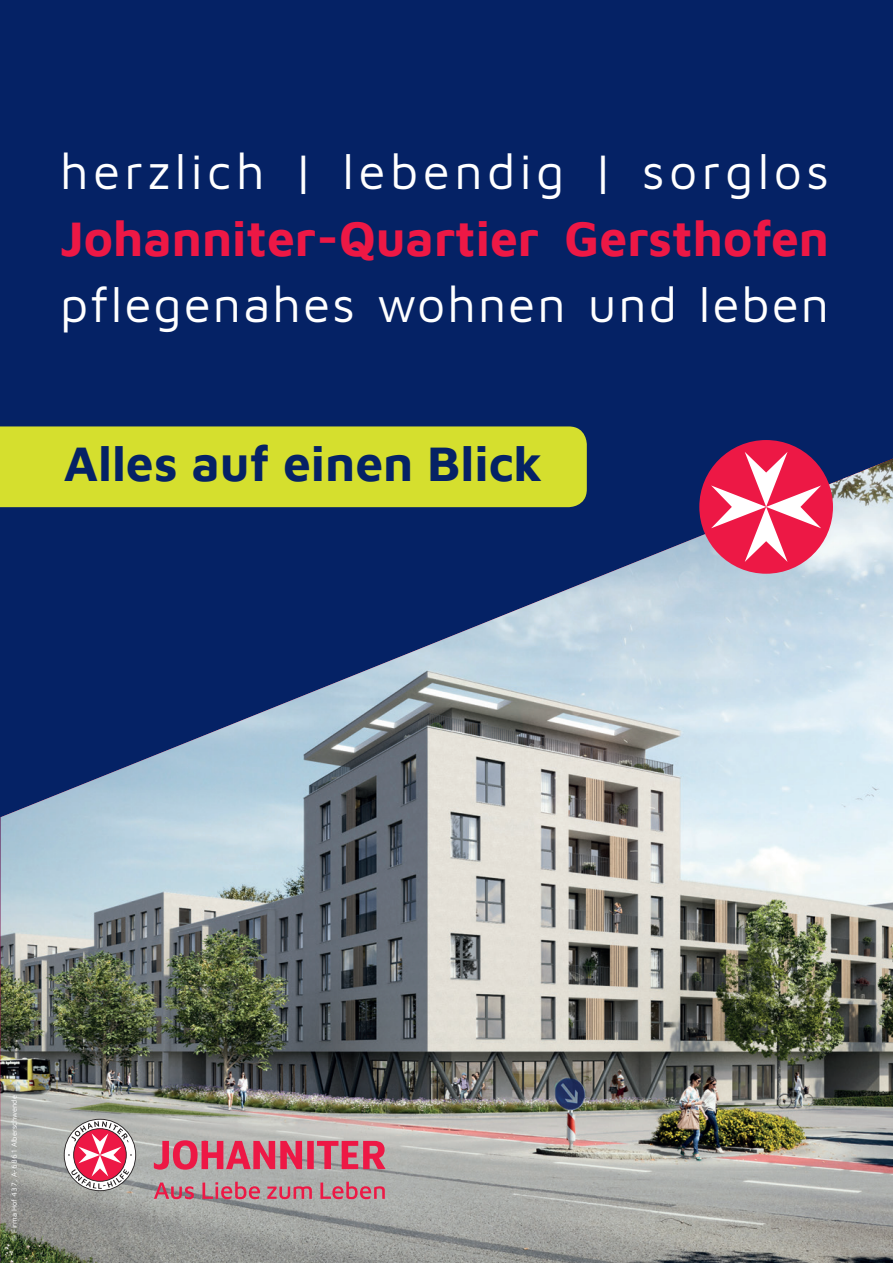
<style>
.page{position:relative;width:893px;height:1263px;background:#052265}
.page>*{position:absolute;margin:0;border:0;box-sizing:border-box;transform-origin:0 0}
.t1{font:700 49.65px "Maven Johanniter";color:#ed1845}
.t2{font:49.65px "Maven Johanniter";letter-spacing:.09em;color:#fff}
.t3{font:49.65px "Maven Johanniter";letter-spacing:.04em;color:#fff}
.t4{font:700 49.65px "Maven Johanniter";color:#052265}
.t5{font:7.5px "Maven Johanniter";color:#fff}
</style>
<div class="page">
<img style="left:0;top:459px;width:893px;height:804px">
<div style="left:699px;top:440px;width:134px;height:134px;background:#ed1845;border-radius:50%"></div>
<svg style="left:711px;top:452px;width:110px;height:110px"></svg>
<svg style="left:64px;top:1119px;width:322px;height:80px;background:#c28f98"></svg>
<div style="left:0;top:426px;width:587px;height:81px;background:#d5df2e"></div>
<h1 class="t2" style="left:60px;top:138px;width:771px">herzlich | lebendig | sorglos</h1>
<h1 class="t1" style="left:60px;top:203px;width:771px">Johanniter-Quartier Gersthofen</h1>
<h1 class="t3" style="left:60px;top:271px;width:771px">pflegenahes wohnen und leben</h1>
<h1 class="t4" style="left:64px;top:429px;width:480px">Alles auf einen Blick</h1>
<p class="t5" style="left:9px;top:1240px;width:147px;rotate:-90deg">© Firma Hof 437, A-6861 Alberschwende</p>
</div>
